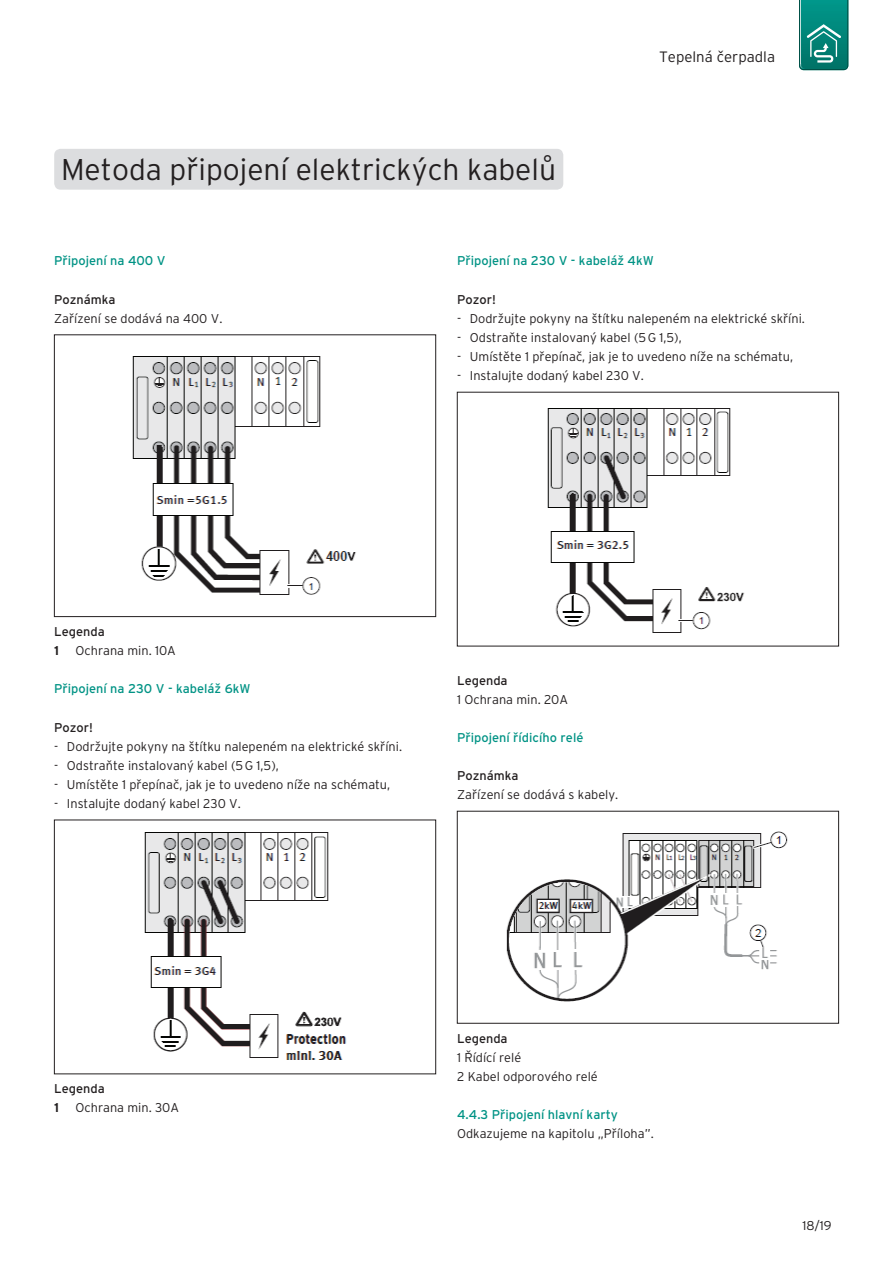
<style>
.page{position:relative;width:893px;height:1263px;background:#fff}
.page>*{position:absolute;margin:0;border:0;box-sizing:border-box;transform-origin:0 0}
.t1{font:300 30px "Interstate CE";color:#231f20}
.t2{font:300 15px "Interstate CE";color:#231f20}
.t3{font:300 12.75px/19.2px "Interstate CE";color:#231f20}
.t4{font:12.75px "Interstate CE";color:#009385}
.t5{font:12.75px "Interstate CE";color:#231f20}
.t6{font:700 12.75px "Interstate CE";color:#231f20}
</style>
<div class="page">
<svg style="left:799px;top:0;width:49px;height:70px"></svg>
<img style="left:132px;top:356px;width:224px;height:239px">
<div style="left:54px;top:335px;width:382px;height:282px;border:1px solid #231f20"></div>
<img style="left:144px;top:832px;width:203px;height:228px">
<div style="left:54px;top:820px;width:382px;height:254px;border:1px solid #231f20"></div>
<div style="left:54px;top:149px;width:509px;height:41px;background:#dcdddf;border-radius:6px"></div>
<img style="left:547px;top:408px;width:198px;height:225px">
<div style="left:457px;top:392px;width:382px;height:254px;border:1px solid #231f20"></div>
<img style="left:506px;top:831px;width:282px;height:171px">
<div style="left:457px;top:811px;width:382px;height:212px;border:1px solid #231f20"></div>
<h1 class="t1" style="left:61px;top:158px;width:497px">Metoda připojení elektrických kabelů</h1>
<p class="t2" style="left:659px;top:51px;width:117px">Tepelná čerpadla</p>
<p class="t4" style="left:54px;top:256px;width:113px">Připojení na 400 V</p>
<p class="t5" style="left:54px;top:295px;width:63px">Poznámka</p>
<p class="t3" style="left:54px;top:310px;width:170px">Zařízení se dodává na 400 V.</p>
<p class="t4" style="left:457px;top:256px;width:198px">Připojení na 230 V - kabeláž 4kW</p>
<p class="t5" style="left:457px;top:295px;width:40px">Pozor!</p>
<p class="t3" style="left:457px;top:310px;width:349px">- Dodržujte pokyny na štítku nalepeném na elektrické skříni.</p>
<p class="t3" style="left:457px;top:329px;width:226px">- Odstraňte instalovaný kabel (5 G 1,5),</p>
<p class="t3" style="left:457px;top:348px;width:338px">- Umístěte 1 přepínač, jak je to uvedeno níže na schématu,</p>
<p class="t3" style="left:457px;top:367px;width:188px">- Instalujte dodaný kabel 230 V.</p>
<p class="t5" style="left:54px;top:627px;width:52px">Legenda</p>
<p class="t6" style="left:54px;top:646px;width:6px">1</p>
<p class="t3" style="left:75px;top:642px;width:102px">Ochrana min. 10A</p>
<p class="t4" style="left:54px;top:684px;width:198px">Připojení na 230 V - kabeláž 6kW</p>
<p class="t5" style="left:54px;top:722px;width:40px">Pozor!</p>
<p class="t3" style="left:54px;top:738px;width:349px">- Dodržujte pokyny na štítku nalepeném na elektrické skříni.</p>
<p class="t3" style="left:54px;top:757px;width:226px">- Odstraňte instalovaný kabel (5 G 1,5),</p>
<p class="t3" style="left:54px;top:776px;width:338px">- Umístěte 1 přepínač, jak je to uvedeno níže na schématu,</p>
<p class="t3" style="left:54px;top:795px;width:188px">- Instalujte dodaný kabel 230 V.</p>
<p class="t5" style="left:457px;top:675px;width:52px">Legenda</p>
<p class="t3" style="left:457px;top:691px;width:113px">1 Ochrana min. 20A</p>
<p class="t4" style="left:457px;top:733px;width:128px">Připojení řídicího relé</p>
<p class="t5" style="left:457px;top:771px;width:63px">Poznámka</p>
<p class="t3" style="left:457px;top:786px;width:163px">Zařízení se dodává s kabely.</p>
<p class="t5" style="left:54px;top:1084px;width:52px">Legenda</p>
<p class="t6" style="left:54px;top:1103px;width:6px">1</p>
<p class="t3" style="left:75px;top:1099px;width:105px">Ochrana min. 30A</p>
<p class="t5" style="left:457px;top:1033px;width:52px">Legenda</p>
<p class="t3" style="left:457px;top:1049px;width:142px">1 Řídící relé<br>2 Kabel odporového relé</p>
<p class="t4" style="left:457px;top:1110px;width:162px">4.4.3 Připojení hlavní karty</p>
<p class="t3" style="left:457px;top:1125px;width:198px">Odkazujeme na kapitolu „Příloha”.</p>
<p class="t3" style="left:802px;top:1217px;width:31px">18/19</p>
</div>
